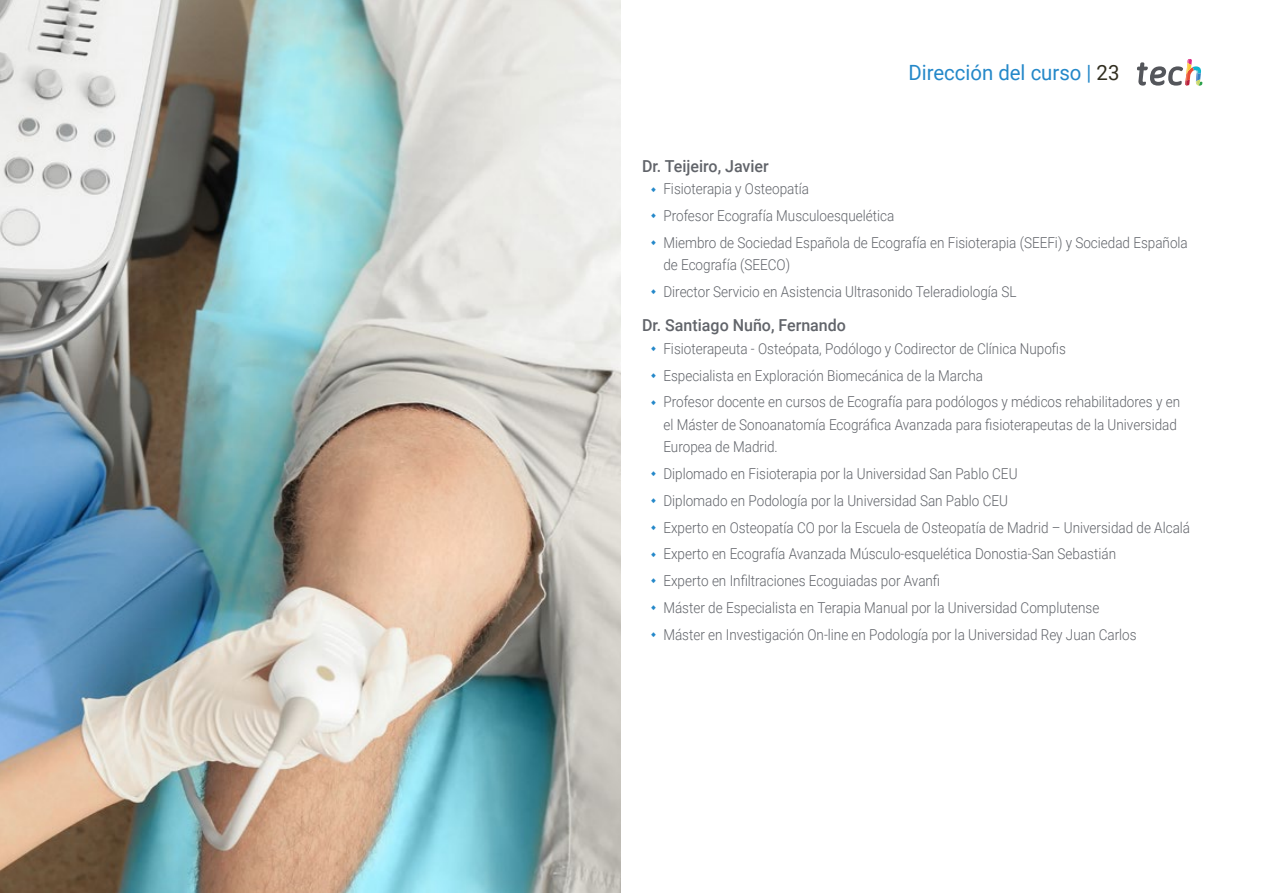
<style>
.page{position:relative;width:1263px;height:893px;background:#fff}
.page>*{position:absolute;margin:0;border:0;box-sizing:border-box;transform-origin:0 0}
.t1{font:21px "Roboto";color:#2488c9}
.t2{font:500 16.5px "Roboto";color:#61646a}
.t3{font:300 15px/26.7px "Roboto";color:#61646a;scale:.9 1}
.s1{color:#312e20}
</style>
<div class="page">
<img style="left:0;top:0;width:621px;height:893px">
<svg style="left:1137px;top:59px;width:65px;height:27px"></svg>
<h1 class="t1" style="left:908px;top:57px;width:213px">Dirección del curso | <span class="s1">23</span></h1>
<p class="t2" style="left:642px;top:155px;width:128px">Dr. Teijeiro, Javier</p>
<p class="t3" style="left:663px;top:175px;width:584px">Fisioterapia y Osteopatía<br>Profesor Ecografía Musculoesquelética<br>Miembro de Sociedad Española de Ecografía en Fisioterapia (SEEFi) y Sociedad Española</p>
<p class="t3" style="left:663px;top:251px;width:394px">de Ecografía (SEECO)<br>Director Servicio en Asistencia Ultrasonido Teleradiología SL</p>
<p class="t2" style="left:642px;top:314px;width:205px">Dr. Santiago Nuño, Fernando</p>
<p class="t3" style="left:663px;top:334px;width:576px">Fisioterapeuta - Osteópata, Podólogo y Codirector de Clínica Nupofis<br>Especialista en Exploración Biomecánica de la Marcha<br>Profesor docente en cursos de Ecografía para podólogos y médicos rehabilitadores y en</p>
<p class="t3" style="left:663px;top:413px;width:572px;line-height:22.5px">el Máster de Sonoanatomía Ecográfica Avanzada para fisioterapeutas de la Universidad<br>Europea de Madrid.</p>
<p class="t3" style="left:663px;top:460px;width:587px">Diplomado en Fisioterapia por la Universidad San Pablo CEU<br>Diplomado en Podología por la Universidad San Pablo CEU<br>Experto en Osteopatía CO por la Escuela de Osteopatía de Madrid – Universidad de Alcalá Experto en Ecografía Avanzada Músculo-esquelética Donostia-San Sebastián<br>Experto en Infiltraciones Ecoguiadas por Avanfi<br>Máster de Especialista en Terapia Manual por la Universidad Complutense<br>Máster en Investigación On-line en Podología por la Universidad Rey Juan Carlos</p>
</div>
